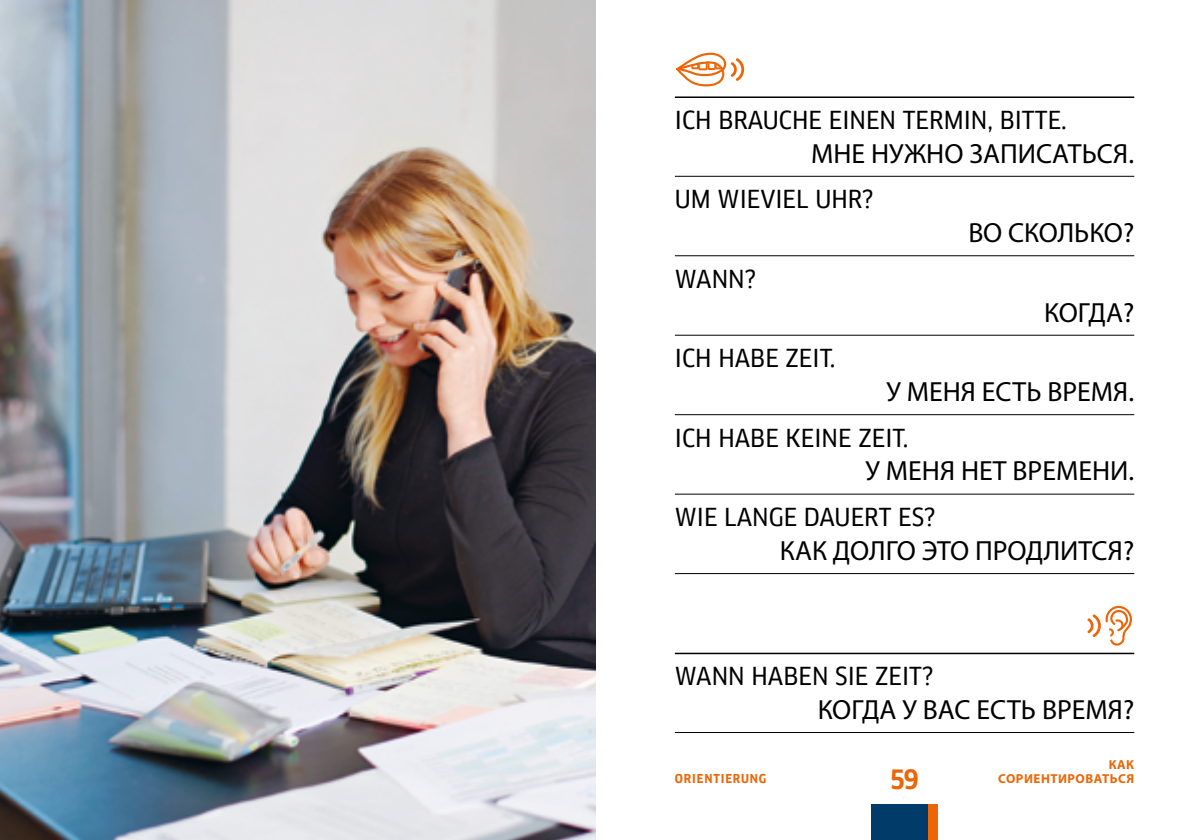
<style>
.page{position:relative;width:1191px;height:840px;background:#fff}
.page>*{position:absolute;margin:0;border:0;box-sizing:border-box;transform-origin:0 0}
.t1{font:27.8px "Myriad Pro";color:#000}
.t2{font:700 26px "Goethe FF Clan";color:#ec6608}
.t3{font:24.2px "Clan Narrow LF News";color:#000}
.t4{font:700 13px/14.2px "Myriad Pro";letter-spacing:.04em;color:#ec6608;text-align:right}
.t5{font:700 12px "Goethe FF Clan";letter-spacing:.07em;color:#ec6608}
</style>
<div class="page">
<hr style="left:595px;top:0;width:1px;height:839px;background:#000">
<hr style="left:675px;top:96px;width:459px;height:2px;background:#000">
<hr style="left:675px;top:176px;width:459px;height:1px;background:#000">
<hr style="left:675px;top:255px;width:459px;height:1px;background:#000">
<hr style="left:675px;top:334px;width:459px;height:1px;background:#000">
<hr style="left:675px;top:414px;width:459px;height:1px;background:#000">
<hr style="left:675px;top:493px;width:459px;height:1px;background:#000">
<hr style="left:675px;top:573px;width:459px;height:1px;background:#000">
<hr style="left:675px;top:652px;width:459px;height:1px;background:#000">
<hr style="left:675px;top:731px;width:459px;height:1px;background:#000">
<svg style="left:1087px;top:605px;width:45px;height:40px"></svg>
<svg style="left:676px;top:53px;width:68px;height:33px"></svg>
<div style="left:871px;top:804px;width:57px;height:35px;background:#003b69"></div>
<div style="left:928px;top:804px;width:10px;height:35px;background:#ec6608"></div>
<img style="left:0;top:0;width:595px;height:839px">
<p class="t3" style="left:675px;top:107px;width:393px">ICH BRAUCHE EINEN TERMIN, BITTE.</p>
<p class="t1" style="left:811px;top:136px;width:325px">МНЕ НУЖНО ЗАПИСАТЬСЯ.</p>
<p class="t3" style="left:675px;top:186px;width:200px">UM WIEVIEL UHR?</p>
<p class="t1" style="left:968px;top:215px;width:167px">ВО СКОЛЬКО?</p>
<p class="t3" style="left:675px;top:265px;width:83px">WANN?</p>
<p class="t1" style="left:1044px;top:295px;width:92px">КОГДА?</p>
<p class="t3" style="left:675px;top:345px;width:162px">ICH HABE ZEIT.</p>
<p class="t1" style="left:886px;top:374px;width:249px">У МЕНЯ ЕСТЬ ВРЕМЯ.</p>
<p class="t3" style="left:675px;top:424px;width:235px">ICH HABE KEINE ZEIT.</p>
<p class="t1" style="left:865px;top:453px;width:270px">У МЕНЯ НЕТ ВРЕМЕНИ.</p>
<p class="t3" style="left:675px;top:504px;width:262px">WIE LANGE DAUERT ES?</p>
<p class="t1" style="left:780px;top:533px;width:356px">КАК ДОЛГО ЭТО ПРОДЛИТСЯ?</p>
<p class="t3" style="left:675px;top:662px;width:260px">WANN HABEN SIE ZEIT?</p>
<p class="t1" style="left:817px;top:692px;width:318px">КОГДА У ВАС ЕСТЬ ВРЕМЯ?</p>
<p class="t5" style="left:675px;top:771px;width:93px">ORIENTIERUNG</p>
<p class="t2" style="left:890px;top:763px;width:30px">59</p>
<p class="t4" style="left:998px;top:756px;width:137px">КАК<br>СОРИЕНТИРОВАТЬСЯ</p>
</div>
